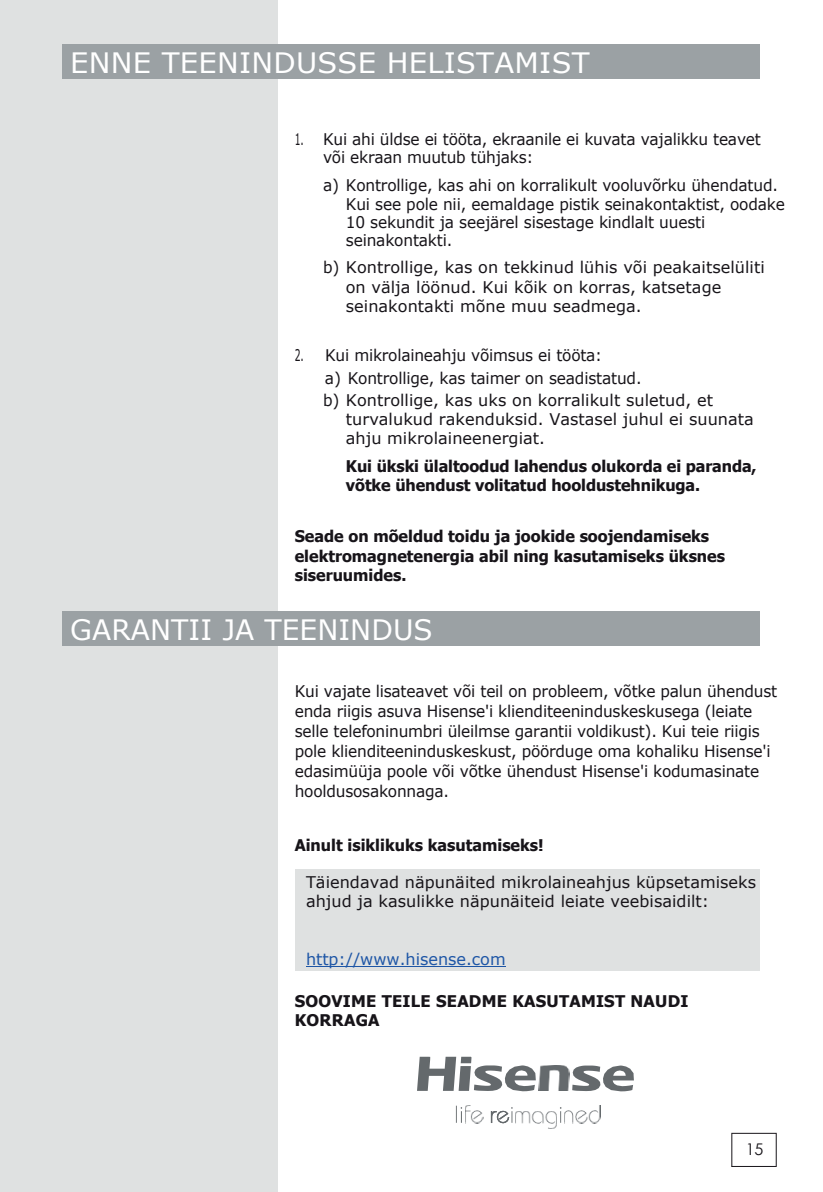
<style>
.page{position:relative;width:823px;height:1192px;background:#fff}
.page>*{position:absolute;margin:0;border:0;box-sizing:border-box;transform-origin:0 0}
.t1{font:28px "Verdana";letter-spacing:.01em;color:#fff}
.t2{font:16px/20px "Verdana";letter-spacing:-.01em;color:#171419;scale:.96 1}
.t3{font:700 16px/19.2px "Tahoma";color:#171419}
.t4{font:16px/22.2px "Verdana";letter-spacing:-.01em;color:#171419;scale:.57 1}
.t5{font:16px/19.2px "Verdana";letter-spacing:-.01em;color:#171419}
.t6{font:16px "Verdana";color:#1e56a6}
.t7{font:16px "Century Gothic";color:#171419}
</style>
<div class="page">
<div style="left:0;top:0;width:278px;height:1191px;background:#dfe1e1"></div>
<div style="left:295px;top:868px;width:465px;height:102px;background:#dfe1e1"></div>
<hr style="left:306px;top:965px;width:199px;height:1px;background:#1e56a6">
<svg style="left:731px;top:1132px;width:46px;height:34px"></svg>
<div style="left:62px;top:45px;width:698px;height:34px;background:#9ba1a4"></div>
<div style="left:62px;top:611px;width:698px;height:34px;background:#9ba1a4"></div>
<svg style="left:417px;top:1056px;width:217px;height:35px"></svg>
<svg style="left:456px;top:1105px;width:6px;height:17px"></svg>
<img style="left:465px;top:1105px;width:18px;height:17px">
<img style="left:516px;top:1111px;width:41px;height:17px">
<svg style="left:560px;top:1107px;width:1px;height:15px"></svg>
<img style="left:564px;top:1105px;width:36px;height:17px">
<svg style="left:491px;top:1107px;width:22px;height:15px"></svg>
<h1 class="t1" style="left:70px;top:44px;width:521px">ENNE TEENINDUSSE HELISTAMIST</h1>
<p class="t4" style="left:323px;top:129px;width:770px;line-height:18.4px;text-indent:-28px">1. Kui ahi üldse ei tööta, ekraanile ei kuvata vajalikku teavet või ekraan muutub tühjaks:</p>
<p class="t2" style="left:346px;top:176px;width:459px;line-height:18.4px;text-indent:-23px">a) Kontrollige, kas ahi on korralikult vooluvõrku ühendatud.<br>Kui see pole nii, eemaldage pistik seinakontaktist, oodake 10 sekundit ja seejärel sisestage kindlalt uuesti seinakontakti.</p>
<p class="t2" style="left:346px;top:258px;width:438px;line-height:19.2px;text-indent:-23px">b) Kontrollige, kas on tekkinud lühis või peakaitselüliti on välja löönud. Kui kõik on korras, katsetage seinakontakti mõne muu seadmega.</p>
<p class="t4" style="left:323px;top:344px;width:686px;text-indent:-28px">2. Kui mikrolaineahju võimsus ei tööta:<br>a) Kontrollige, kas taimer on seadistatud.<br>b) Kontrollige, kas uks on korralikult suletud, et</p>
<p class="t5" style="left:346px;top:409px;width:410px">turvalukud rakenduksid. Vastasel juhul ei suunata ahju mikrolaineenergiat.</p>
<p class="t3" style="left:346px;top:457px;width:412px">Kui ükski ülaltoodud lahendus olukorda ei paranda, võtke ühendust volitatud hooldustehnikuga.</p>
<p class="t3" style="left:295px;top:527px;width:432px">Seade on mõeldud toidu ja jookide soojendamiseks elektromagnetenergia abil ning kasutamiseks üksnes siseruumides.</p>
<h1 class="t1" style="left:70px;top:610px;width:364px">GARANTII JA TEENINDUS</h1>
<p class="t2" style="left:295px;top:680px;width:504px">Kui vajate lisateavet või teil on probleem, võtke palun ühendust enda riigis asuva Hisense'i klienditeeninduskeskusega (leiate selle telefoninumbri üleilmse garantii voldikust). Kui teie riigis pole klienditeeninduskeskust, pöörduge oma kohaliku Hisense'i edasimüüja poole või võtke ühendust Hisense'i kodumasinate hooldusosakonnaga.</p>
<p class="t3" style="left:295px;top:836px;width:250px">Ainult isiklikuks kasutamiseks!</p>
<p class="t5" style="left:306px;top:871px;width:452px">Täiendavad näpunäited mikrolaineahjus küpsetamiseks ahjud ja kasulikke näpunäiteid leiate veebisaidilt:</p>
<p class="t6" style="left:306px;top:947px;width:201px">http://www.hisense.com</p>
<p class="t3" style="left:295px;top:991px;width:395px">SOOVIME TEILE SEADME KASUTAMIST NAUDI<br>KORRAGA</p>
<p class="t7" style="left:746px;top:1137px;width:19px">15</p>
</div>
